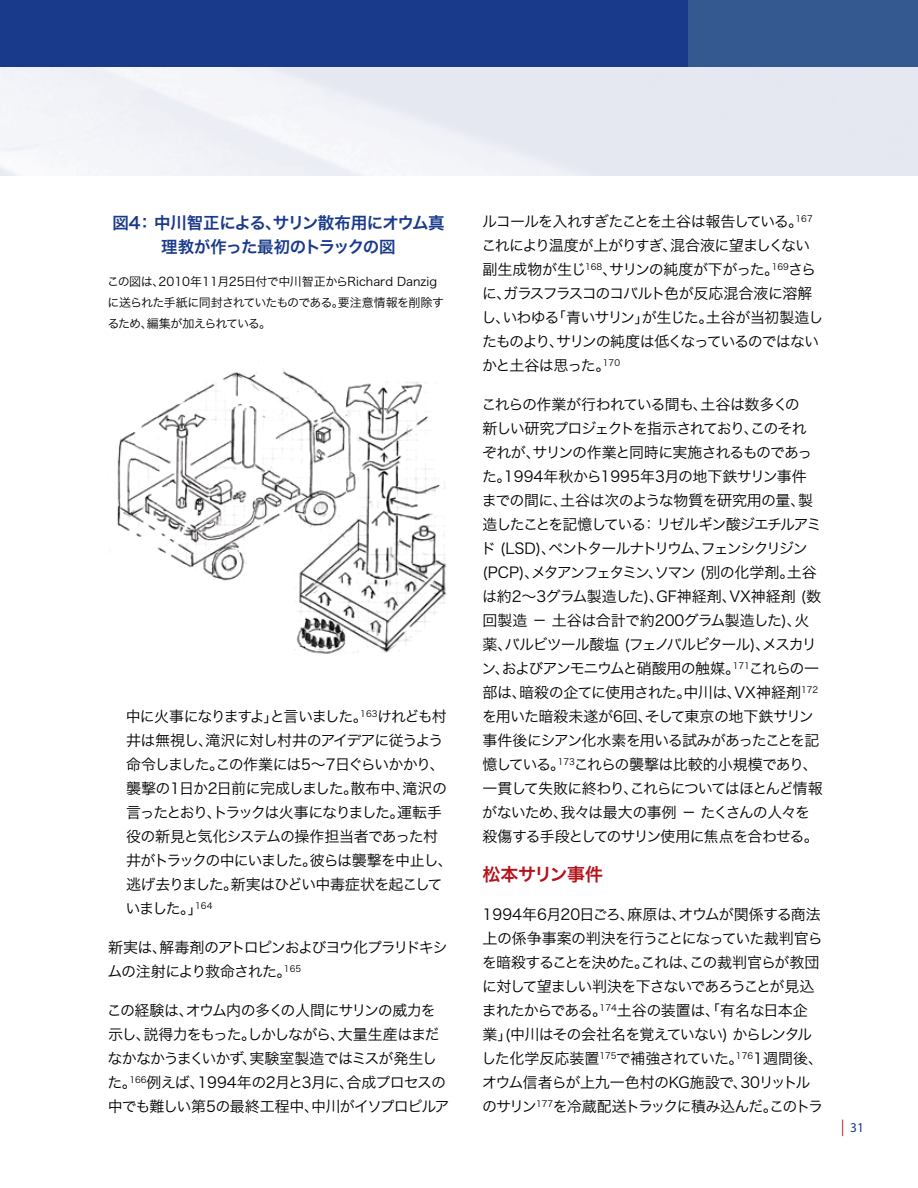
<style>
.page{position:relative;width:918px;height:1188px;background:#fff}
.page>*{position:absolute;margin:0;border:0;box-sizing:border-box;transform-origin:0 0}
.t1{font:18px "Hira Kaku Pro W6";letter-spacing:-.035em;color:#b5121b}
.t2{font:16.5px/24px "Hira Kaku Pro W6";letter-spacing:-.03em;color:#19398a;text-align:center}
.t3{font:15px/24px "Hira Kaku Pro W3";letter-spacing:-.06em;color:#000}
.t4{font:15px/24px "Hira Kaku Pro W3";letter-spacing:-.085em;color:#000}
.t5{font:13.5px "Myriad Pro";color:#19398a}
.t6{font:12px/21px "Hira Kaku Pro W3";letter-spacing:-.035em;color:#000}
.s1{font-size:16.5px;color:#b5121b}
</style>
<div class="page">
<div style="left:0;top:0;width:688px;height:68px;background:#19398a"></div>
<div style="left:688px;top:0;width:230px;height:68px;background:#335990"></div>
<img style="left:0;top:68px;width:1px;height:108px">
<img style="left:117px;top:368px;width:330px;height:286px">
<p class="t2" style="left:112px;top:210px;width:334px">図4： 中川智正による、サリン散布用にオウム真理教が作った最初のトラックの図</p>
<p class="t6" style="left:107px;top:270px;width:339px">この図は、2010年11月25日付で中川智正からRichard Danzigに送られた手紙に同封されていたものである。要注意情報を削除するため、編集が加えられている。</p>
<p class="t3" style="left:125px;top:704px;width:329px">中に火事になりますよ」と言いました。<sup>163</sup>けれども村井は無視し、滝沢に対し村井のアイデアに従うよう命令しました。この作業には5～7日ぐらいかかり、襲撃の1日か2日前に完成しました。散布中、滝沢の言ったとおり、トラックは火事になりました。運転手役の新見と気化システムの操作担当者であった村井がトラックの中にいました。彼らは襲撃を中止し、逃げ去りました。新実はひどい中毒症状を起こしていました。」<sup>164</sup></p>
<p class="t4" style="left:107px;top:935px;width:342px">新実は、解毒剤のアトロピンおよびヨウ化プラリドキシムの注射により救命された。<sup>165</sup></p>
<p class="t3" style="left:107px;top:998px;width:344px">この経験は、オウム内の多くの人間にサリンの威力を示し、説得力をもった。しかしながら、大量生産はまだなかなかうまくいかず、実験室製造ではミスが発生した。<sup>166</sup>例えば、1994年の2月と3月に、合成プロセスの中でも難しい第5の最終工程中、中川がイソプロピルア</p>
<p class="t3" style="left:481px;top:209px;width:343px">ルコールを入れすぎたことを土谷は報告している。<sup>167</sup>これにより温度が上がりすぎ、混合液に望ましくない副生成物が生じ<sup>168</sup>、サリンの純度が下がった。<sup>169</sup>さらに、ガラスフラスコのコバルト色が反応混合液に溶解し、いわゆる「青いサリン」が生じた。土谷が当初製造したものより、サリンの純度は低くなっているのではないかと土谷は思った。<sup>170</sup></p>
<p class="t3" style="left:481px;top:392px;width:343px">これらの作業が行われている間も、土谷は数多くの<br>新しい研究プロジェクトを指示されており、このそれぞれが、サリンの作業と同時に実施されるものであった。1994年秋から1995年3月の地下鉄サリン事件までの間に、土谷は次のような物質を研究用の量、製造したことを記憶している： リゼルギン酸ジエチルアミド (LSD)、ペントタールナトリウム、フェンシクリジン(PCP)、メタアンフェタミン、ソマン (別の化学剤。土谷は約2～3グラム製造した)、GF神経剤、VX神経剤 (数回製造 － 土谷は合計で約200グラム製造した)、火薬、バルビツール酸塩 (フェノバルビタール)、メスカリン、およびアンモニウムと硝酸用の触媒。<sup>171</sup>これらの一部は、暗殺の企てに使用された。中川は、VX神経剤<sup>172</sup>を用いた暗殺未遂が6回、そして東京の地下鉄サリン事件後にシアン化水素を用いる試みがあったことを記憶している。<sup>173</sup>これらの襲撃は比較的小規模であり、一貫して失敗に終わり、これらについてはほとんど情報がないため、我々は最大の事例 － たくさんの人々を殺傷する手段としてのサリン使用に焦点を合わせる。</p>
<p class="t1" style="left:483px;top:858px;width:122px">松本サリン事件</p>
<p class="t3" style="left:482px;top:902px;width:343px">1994年6月20日ごろ、麻原は、オウムが関係する商法上の係争事案の判決を行うことになっていた裁判官らを暗殺することを決めた。これは、この裁判官らが教団に対して望ましい判決を下さないであろうことが見込まれたからである。<sup>174</sup>土谷の装置は、「有名な日本企業」(中川はその会社名を覚えていない) からレンタルした化学反応装置<sup>175</sup>で補強されていた。<sup>176</sup>1週間後、オウム信者らが上九一色村のKG施設で、30リットルのサリン<sup>177</sup>を冷蔵配送トラックに積み込んだ。このトラ</p>
<p class="t5" style="left:841px;top:1119px;width:24px"><span class="s1">|</span> 31</p>
</div>
